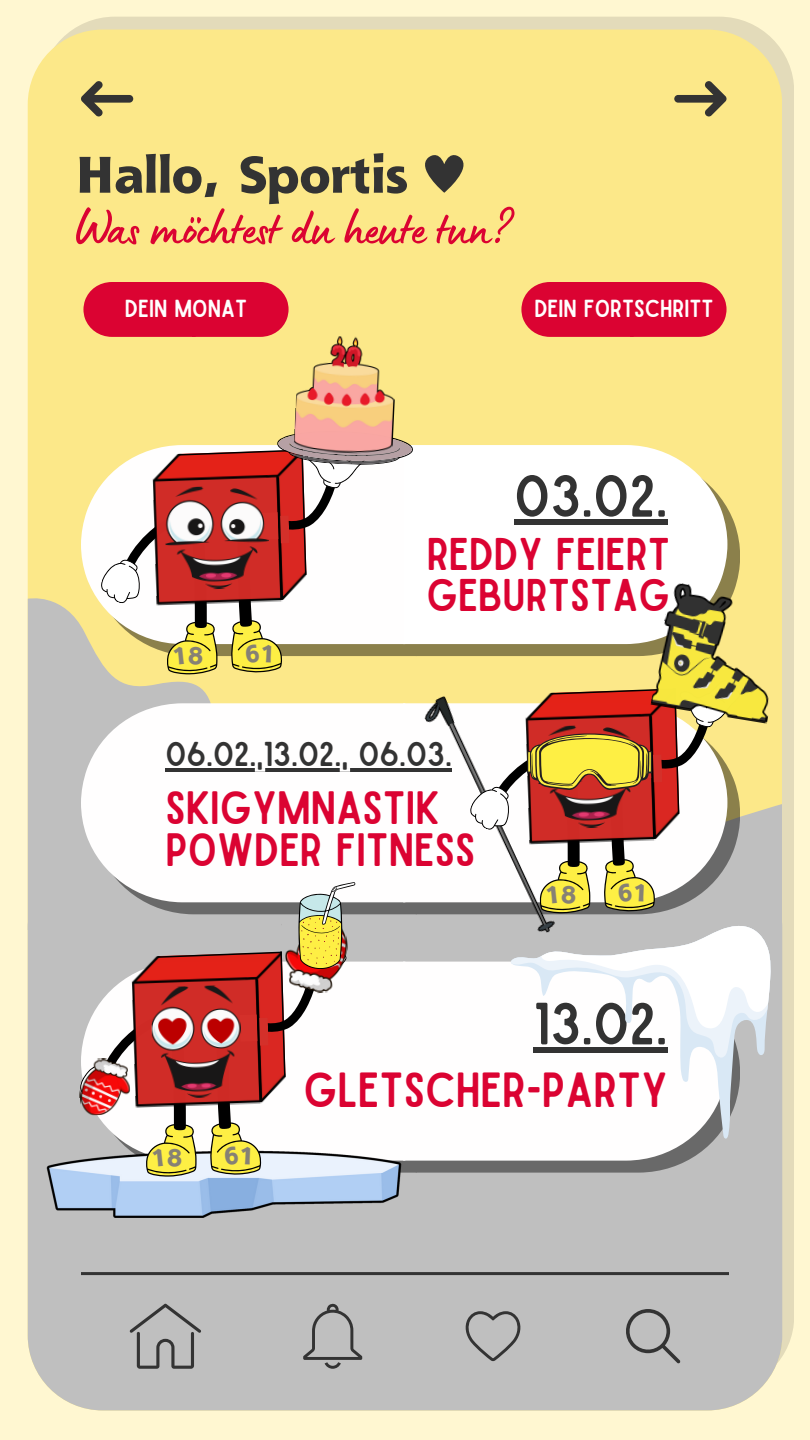
<style>
.page{position:relative;width:810px;height:1440px;background:#fff7d1}
.page>*{position:absolute;margin:0;border:0;box-sizing:border-box;transform-origin:0 0}
.t1{font:56.9px "Sailors";color:#333}
.t2{font:50.3px "Lumios Marker";color:#db0332}
.t3{font:800 50.3px "Shannon Std";color:#333}
.t4{font:47.1px "Sailors";color:#db0332}
.t5{font:44.7px/42.5px "Sailors";color:#db0332}
.t6{font:43.8px/41.4px "Sailors";color:#db0332}
.t7{font:33px "Sailors";color:#333}
.t8{font:23.6px "Sailors";color:#fffefe}
</style>
<div class="page">
<div style="left:40px;top:17px;width:754px;height:1373px;background:#e3dbba;border-radius:75px"></div>
<div style="left:28px;top:30px;width:754px;height:1380px;background:#fce889;border-radius:75px"></div>
<svg style="left:81px;top:81px;width:52px;height:35px"></svg>
<svg style="left:425px;top:155px;width:39px;height:38px"></svg>
<div style="left:28px;top:853px;width:754px;height:557px;background:#bfbfbf;border-radius:75px"></div>
<svg style="left:28px;top:598px;width:377px;height:321px;fill:#bfbfbf"></svg>
<svg style="left:444px;top:804px;width:338px;height:158px"></svg>
<svg style="left:416px;top:1161px;width:270px;height:12px;fill:#696969"></svg>
<svg style="left:416px;top:508px;width:324px;height:148px;fill:#8b804b"></svg>
<svg style="left:81px;top:491px;width:16px;height:153px"></svg>
<div style="left:415px;top:445px;width:312px;height:199px;background:#fff"></div>
<svg style="left:81px;top:703px;width:322px;height:199px;fill:#fffefe"></svg>
<div style="left:403px;top:703px;width:13px;height:199px;background:#fffefe"></div>
<div style="left:355px;top:962px;width:48px;height:184px;background:#fffefe"></div>
<div style="left:403px;top:962px;width:309px;height:199px;background:#fffefe"></div>
<svg style="left:130px;top:1304px;width:71px;height:65px"></svg>
<svg style="left:303px;top:1304px;width:59px;height:65px"></svg>
<svg style="left:626px;top:1309px;width:54px;height:54px"></svg>
<svg style="left:465px;top:1311px;width:56px;height:50px"></svg>
<hr style="left:81px;top:1272px;width:648px;height:3px;background:#333">
<img style="left:46px;top:1146px;width:365px;height:71px">
<svg style="left:84px;top:282px;width:205px;height:55px"></svg>
<svg style="left:522px;top:282px;width:204px;height:55px"></svg>
<svg style="left:674px;top:81px;width:53px;height:35px"></svg>
<img style="left:294px;top:336px;width:101px;height:92px">
<img style="left:416px;top:696px;width:145px;height:255px">
<img style="left:651px;top:582px;width:118px;height:142px">
<svg style="left:508px;top:924px;width:232px;height:218px;fill:#fffefe"></svg>
<svg style="left:510px;top:924px;width:261px;height:134px"></svg>
<hr style="left:165px;top:768px;width:287px;height:3px;background:#333">
<div style="left:514px;top:520px;width:154px;height:5px;background:#333"></div>
<svg style="left:97px;top:428px;width:318px;height:247px"></svg>
<svg style="left:76px;top:882px;width:279px;height:296px"></svg>
<svg style="left:465px;top:680px;width:275px;height:234px"></svg>
<p class="t3" style="left:76px;top:153px;width:333px">Hallo, Sportis</p>
<p class="t2" style="left:76px;top:212px;width:436px">Was möchtest du heute tun?</p>
<p class="t8" style="left:125px;top:300px;width:124px">DEIN MONAT</p>
<p class="t8" style="left:534px;top:300px;width:181px">DEIN FORTSCHRITT</p>
<h1 class="t1" style="left:514px;top:475px;width:155px">03.02.</h1>
<p class="t6" style="left:426px;top:535px;width:245px">REDDY FEIERT<br>GEBURTSTAG</p>
<p class="t7" style="left:165px;top:742px;width:288px">06.02.,13.02., 06.03.</p>
<p class="t5" style="left:165px;top:788px;width:311px">SKIGYMNASTIK<br>POWDER FITNESS</p>
<p class="t1" style="left:533px;top:1003px;width:136px">13.02.</p>
<p class="t4" style="left:303px;top:1072px;width:366px">GLETSCHER-PARTY</p>
</div>
